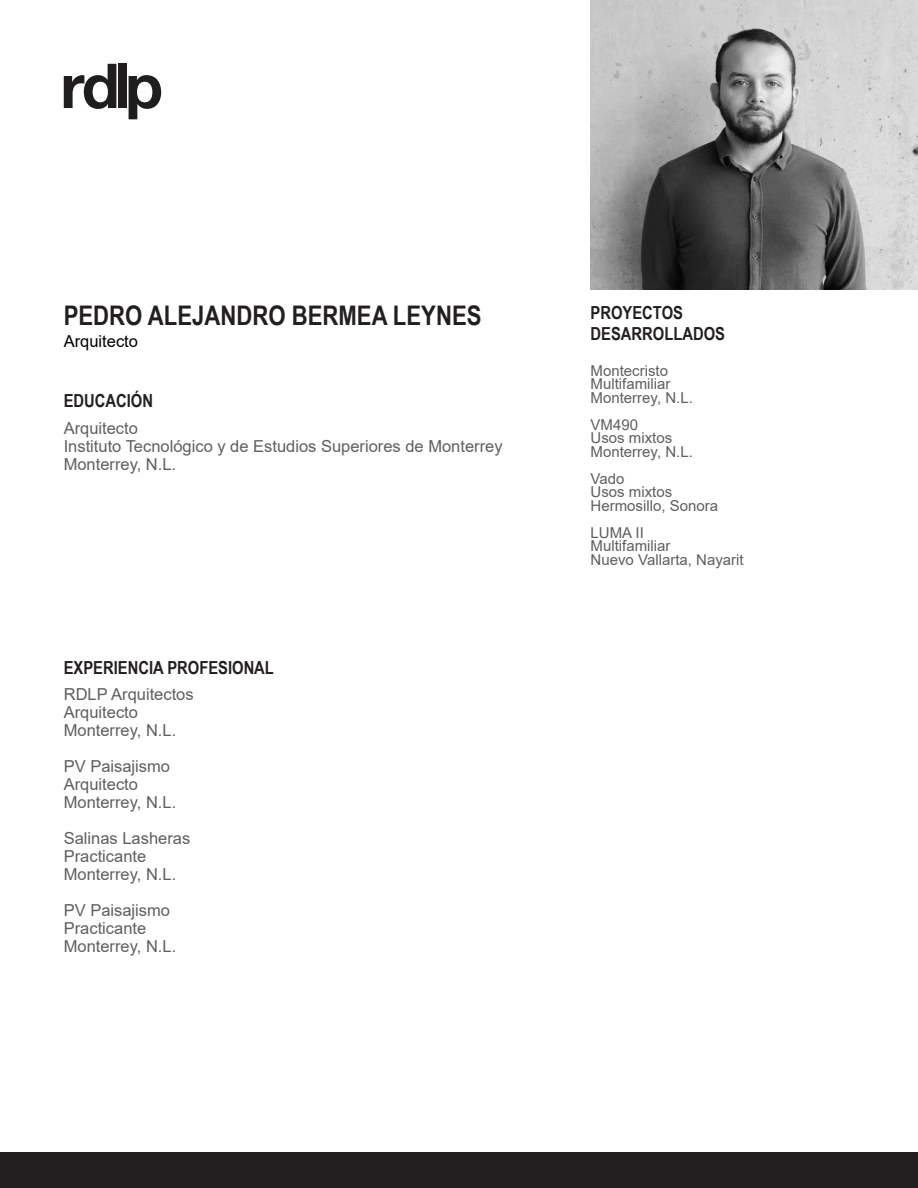
<style>
.page{position:relative;width:918px;height:1188px;background:#fff}
.page>*{position:absolute;margin:0;border:0;box-sizing:border-box;transform-origin:0 0}
.Titulos_contenido{font:700 27px "Arial Narrow";color:#231f20}
.Subtitulos_contenido{font:700 18px "Arial Narrow";color:#231f20}
.Texto{font:16.5px "Arial";color:#5f5f62}
.Puesto{font:16.5px "Arial";color:#000}
.Notas{font:15px "Arial";color:#5f5f62}
</style>
<div class="page">
<div style="left:0;top:1152px;width:918px;height:36px;background:#231f20"></div>
<svg style="left:64px;top:64px;width:52px;height:45px"></svg>
<div style="left:118px;top:64px;width:9px;height:44px;background:#201d1e"></div>
<svg style="left:129px;top:75px;width:32px;height:44px"></svg>
<img style="left:591px;top:0;width:327px;height:290px">
<p class="Titulos_contenido" style="left:64px;top:295px;width:419px">PEDRO ALEJANDRO BERMEA LEYNES</p>
<p class="Puesto" style="left:64px;top:330px;width:76px">Arquitecto</p>
<p class="Subtitulos_contenido" style="left:64px;top:388px;width:91px">EDUCACIÓN</p>
<p class="Texto" style="left:64px;top:417px;width:76px">Arquitecto</p>
<p class="Texto" style="left:64px;top:435px;width:440px">Instituto Tecnológico y de Estudios Superiores de Monterrey</p>
<p class="Texto" style="left:64px;top:453px;width:114px">Monterrey, N.L.</p>
<p class="Subtitulos_contenido" style="left:64px;top:654px;width:212px">EXPERIENCIA PROFESIONAL</p>
<p class="Texto" style="left:64px;top:683px;width:131px">RDLP Arquitectos</p>
<p class="Texto" style="left:64px;top:701px;width:76px">Arquitecto</p>
<p class="Texto" style="left:64px;top:719px;width:114px">Monterrey, N.L.</p>
<p class="Texto" style="left:64px;top:755px;width:108px">PV Paisajismo</p>
<p class="Texto" style="left:64px;top:773px;width:76px">Arquitecto</p>
<p class="Texto" style="left:64px;top:791px;width:114px">Monterrey, N.L.</p>
<p class="Texto" style="left:64px;top:827px;width:128px">Salinas Lasheras</p>
<p class="Texto" style="left:64px;top:845px;width:84px">Practicante</p>
<p class="Texto" style="left:64px;top:863px;width:114px">Monterrey, N.L.</p>
<p class="Texto" style="left:64px;top:899px;width:108px">PV Paisajismo</p>
<p class="Texto" style="left:64px;top:917px;width:84px">Practicante</p>
<p class="Texto" style="left:64px;top:935px;width:114px">Monterrey, N.L.</p>
<p class="Subtitulos_contenido" style="left:591px;top:299px;width:94px">PROYECTOS</p>
<p class="Subtitulos_contenido" style="left:591px;top:320px;width:136px">DESARROLLADOS</p>
<p class="Notas" style="left:591px;top:360px;width:79px">Montecristo</p>
<p class="Notas" style="left:591px;top:374px;width:81px">Multifamiliar</p>
<p class="Notas" style="left:591px;top:387px;width:104px">Monterrey, N.L.</p>
<p class="Notas" style="left:591px;top:414px;width:49px">VM490</p>
<p class="Notas" style="left:591px;top:428px;width:83px">Usos mixtos</p>
<p class="Notas" style="left:591px;top:441px;width:104px">Monterrey, N.L.</p>
<p class="Notas" style="left:591px;top:468px;width:35px">Vado</p>
<p class="Notas" style="left:591px;top:482px;width:83px">Usos mixtos</p>
<p class="Notas" style="left:591px;top:495px;width:129px">Hermosillo, Sonora</p>
<p class="Notas" style="left:591px;top:522px;width:55px">LUMA II</p>
<p class="Notas" style="left:591px;top:536px;width:81px">Multifamiliar</p>
<p class="Notas" style="left:591px;top:549px;width:155px">Nuevo Vallarta, Nayarit</p>
</div>
